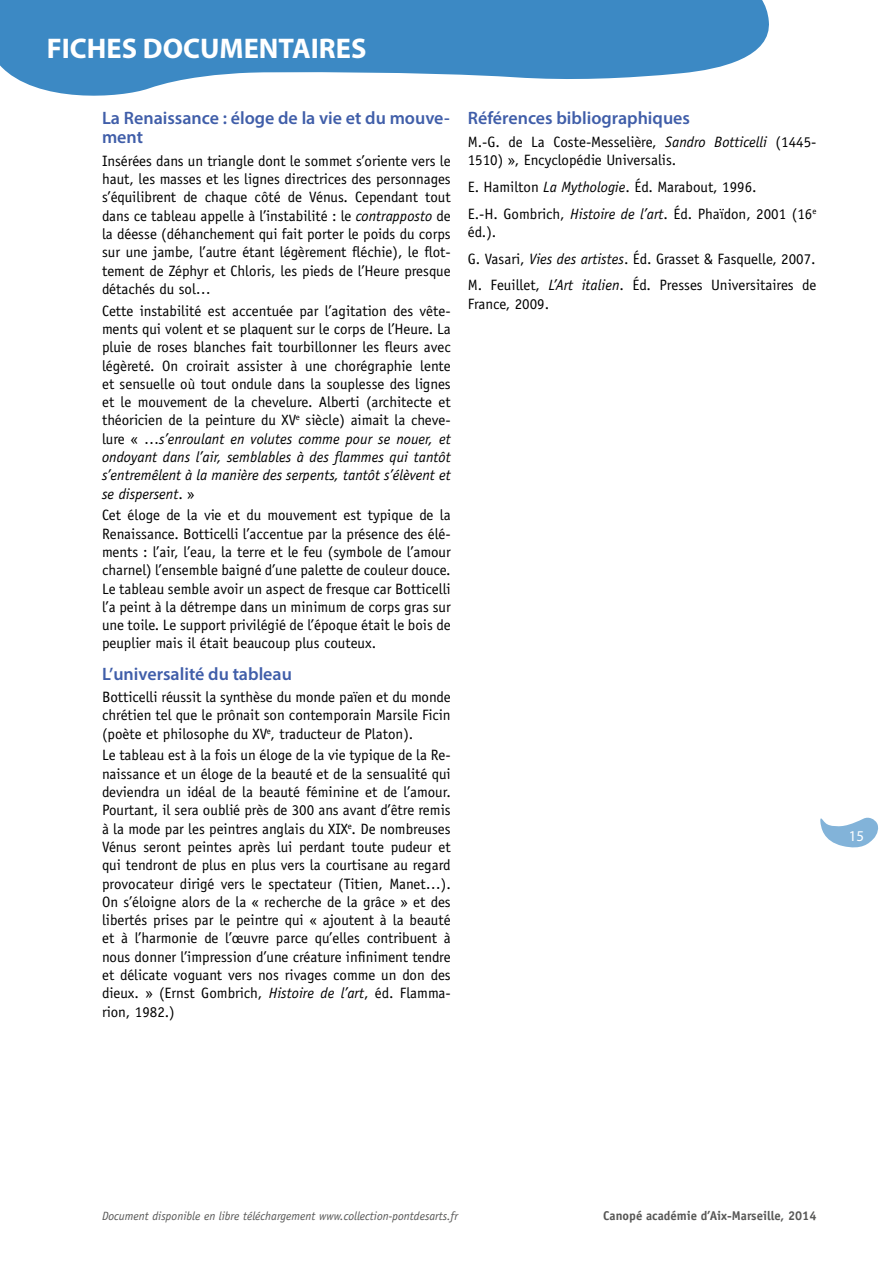
<style>
.page{position:relative;width:893px;height:1263px;background:#fff}
.page>*{position:absolute;margin:0;border:0;box-sizing:border-box;transform-origin:0 0}
.t1{font:700 28.5px "Myriad Pro";color:#fff}
.t2{font:600 18px/19.2px "Myriad Pro";color:#405ea9}
.t3{font:15px/18.3px "Officina Sans Std";color:#000;text-align:justify}
.t4{font:15px "Myriad Pro";color:#fff}
.t5{font:700 12.75px "Officina Sans Std";color:#575756}
.t6{font:italic 12px "Officina Sans Std";color:#575756}
.s1{font-style:italic}
</style>
<div class="page">
<svg style="left:820px;top:817px;width:59px;height:31px"></svg>
<svg style="left:0;top:0;width:769px;height:96px;fill:#3c89c4"></svg>
<h1 class="t1" style="left:47px;top:30px;width:321px">FICHES DOCUMENTAIRES</h1>
<p class="t2" style="left:102px;top:108px;width:349px">La Renaissance : éloge de la vie et du mouve&shy;ment</p>
<p class="t3" style="left:102px;top:152px;width:350px">Insérées dans un triangle dont le sommet s’oriente vers le haut, les masses et les lignes directrices des personnages s’équilibrent de chaque côté de Vénus. Cependant tout dans ce tableau appelle à l’instabilité : le <span class="s1">contrapposto</span> de la déesse (déhanchement qui fait porter le poids du corps sur une jambe, l’autre étant légèrement fléchie), le flot&shy;tement de Zéphyr et Chloris, les pieds de l’Heure presque détachés du sol…</p>
<p class="t3" style="left:102px;top:301px;width:350px">Cette instabilité est accentuée par l’agitation des vête&shy;ments qui volent et se plaquent sur le corps de l’Heure. La pluie de roses blanches fait tourbillonner les fleurs avec légèreté. On croirait assister à une chorégraphie lente et sensuelle où tout ondule dans la souplesse des lignes et le mouvement de la chevelure. Alberti (architecte et théoricien de la peinture du XV<sup>e</sup> siècle) aimait la cheve&shy;lure « …<span class="s1">s’enroulant en volutes comme pour se nouer, et ondoyant dans l’air, semblables à des flammes qui tantôt s’entremêlent à la manière des serpents, tantôt s’élèvent et se dispersent</span>. »</p>
<p class="t3" style="left:102px;top:506px;width:350px">Cet éloge de la vie et du mouvement est typique de la Renaissance. Botticelli l’accentue par la présence des élé&shy;ments : l’air, l’eau, la terre et le feu (symbole de l’amour charnel) l’ensemble baigné d’une palette de couleur douce.<br>Le tableau semble avoir un aspect de fresque car Botticelli l’a peint à la détrempe dans un minimum de corps gras sur une toile. Le support privilégié de l’époque était le bois de peuplier mais il était beaucoup plus couteux.</p>
<p class="t2" style="left:102px;top:663px;width:191px">L’universalité du tableau</p>
<p class="t3" style="left:102px;top:688px;width:350px">Botticelli réussit la synthèse du monde païen et du monde chrétien tel que le prônait son contemporain Marsile Ficin (poète et philosophe du XV<sup>e</sup>, traducteur de Platon).</p>
<p class="t3" style="left:102px;top:746px;width:350px">Le tableau est à la fois un éloge de la vie typique de la Re&shy;naissance et un éloge de la beauté et de la sensualité qui deviendra un idéal de la beauté féminine et de l’amour.<br>Pourtant, il sera oublié près de 300 ans avant d’être remis à la mode par les peintres anglais du XIX<sup>e</sup>. De nombreuses Vénus seront peintes après lui perdant toute pudeur et qui tendront de plus en plus vers la courtisane au regard provocateur dirigé vers le spectateur (Titien, Manet…).<br>On s’éloigne alors de la « recherche de la grâce » et des libertés prises par le peintre qui « ajoutent à la beauté et à l’harmonie de l’œuvre parce qu’elles contribuent à nous donner l’impression d’une créature infiniment tendre et délicate voguant vers nos rivages comme un don des dieux. » (Ernst Gombrich, <span class="s1">Histoire de l’art</span>, éd. Flamma&shy;rion, 1982.)</p>
<p class="t2" style="left:468px;top:108px;width:224px">Références bibliographiques</p>
<p class="t3" style="left:468px;top:132px;width:350px">M.-G. de La Coste-Messelière, <span class="s1">Sandro Botticelli</span> (1445-<br>1510) », Encyclopédie Universalis.</p>
<p class="t3" style="left:468px;top:173px;width:350px;line-height:26.8px">E. Hamilton <span class="s1">La Mythologie</span>. Éd. Marabout, 1996.<br>E.-H. Gombrich, <span class="s1">Histoire de l’art</span>. Éd. Phaïdon, 2001 (16<sup>e</sup></p>
<p class="t3" style="left:468px;top:218px;width:350px;line-height:26.8px;text-align:left">éd.).<br>G. Vasari, <span class="s1">Vies des artistes</span>. Éd. Grasset &amp; Fasquelle, 2007.<br>M. Feuillet, <span class="s1">L’Art italien</span>. Éd. Presses Universitaires de</p>
<p class="t3" style="left:468px;top:295px;width:83px">France, 2009.</p>
<p class="t4" style="left:849px;top:827px;width:17px">15</p>
<p class="t6" style="left:102px;top:1208px;width:357px">Document disponible en libre téléchargement www.collection-pontdesarts.fr</p>
<p class="t5" style="left:603px;top:1208px;width:215px">Canopé académie d’Aix-Marseille, 2014</p>
</div>
